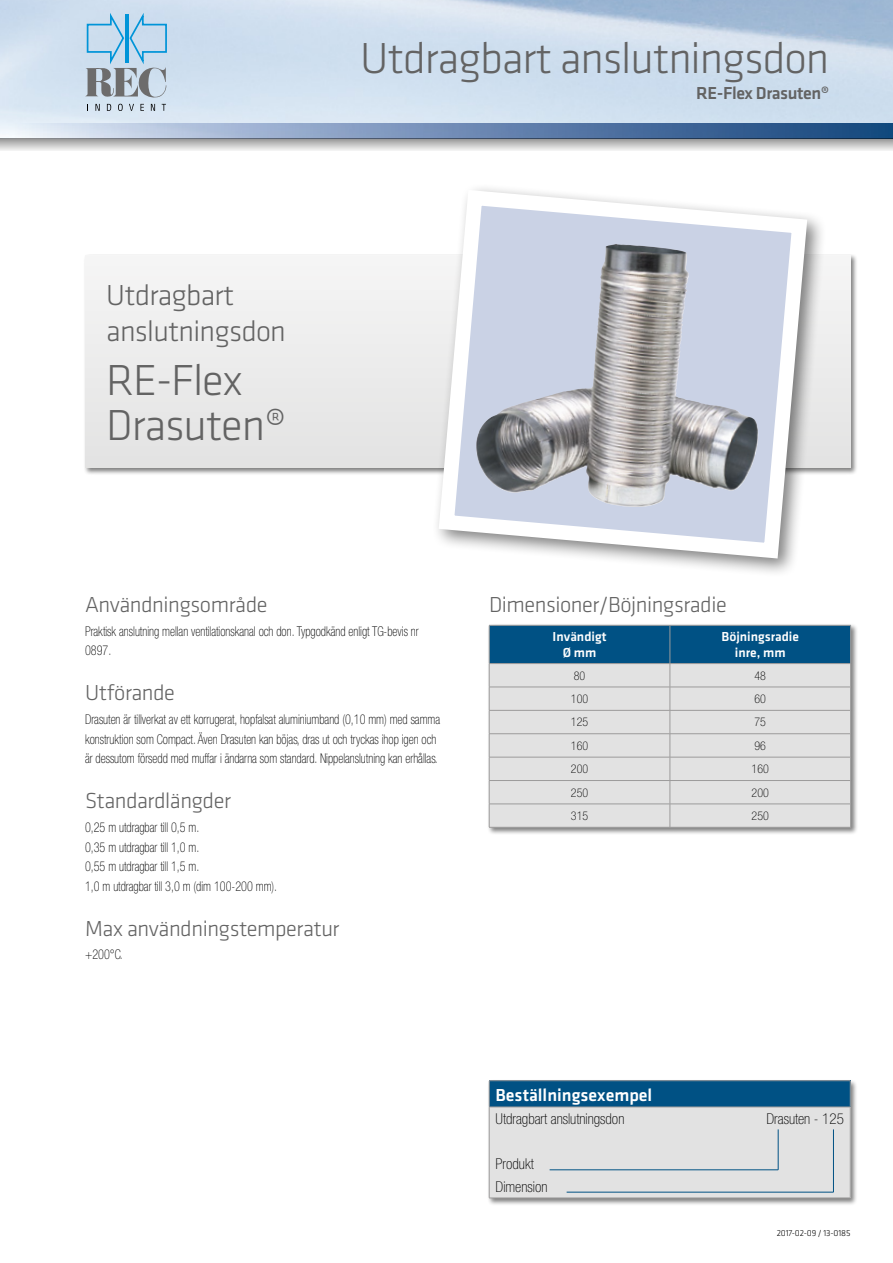
<style>
.page{position:relative;width:893px;height:1263px;background:#fff}
.page>*{position:absolute;margin:0;border:0;box-sizing:border-box;transform-origin:0 0}
.t1{font:300 45px/45px "Klavika";letter-spacing:-.025em;color:#636363}
.t2{font:300 30px/36px "Klavika";letter-spacing:-.025em;color:#636363}
.t3{font:300 22.5px "Klavika";letter-spacing:-.02em;color:#636363}
.t4{font:500 18px "Klavika";color:#fff}
.t5{font:500 18px "Klavika";letter-spacing:-.025em;color:#636363}
.t6{font:100 condensed 15px/22.5px "Helvetica Neue LT Std";color:#000}
.t7{font:100 condensed 13.5px/19.5px "Helvetica Neue LT Std";color:#000;scale:.9 1}
.t8{font:500 13.5px/16.2px "Klavika";color:#fff;text-align:center}
.t9{font:100 condensed 12px "Helvetica Neue LT Std";color:#000}
.t10{font:300 9px "Klavika";letter-spacing:-.02em;color:#000}
</style>
<div class="page">
<svg style="left:1px;top:123px;width:892px;height:15px;background:#7793b9"></svg>
<svg style="left:0;top:138px;width:893px;height:13px;background:#bebfc0"></svg>
<div style="left:83px;top:254px;width:775px;height:221px;background:#000;opacity:.5"></div>
<div style="left:85px;top:255px;width:765px;height:213px;background:#ececec"></div>
<svg style="left:85px;top:13px;width:82px;height:98px;background:#acc5d7"></svg>
<div style="left:432px;top:183px;width:395px;height:395px;background:#000;opacity:.5"></div>
<svg style="left:431px;top:183px;width:384px;height:383px"></svg>
<div style="left:487px;top:623px;width:371px;height:212px;background:#000;opacity:.5"></div>
<svg style="left:489px;top:625px;width:362px;height:202px;background:#b5c4cd"></svg>
<hr style="left:489px;top:827px;width:181px;height:1px;background:#9c9b9b">
<hr style="left:670px;top:827px;width:181px;height:1px;background:#9c9b9b">
<div style="left:487px;top:1079px;width:371px;height:127px;background:#000;opacity:.5"></div>
<div style="left:489px;top:1081px;width:361px;height:26px;background:#005184"></div>
<div style="left:489px;top:1107px;width:361px;height:91px;background:#e2e2e2"></div>
<hr style="left:489px;top:1080px;width:361px;height:1px;background:#9c9b9b">
<svg style="left:489px;top:1081px;width:1px;height:26px"></svg>
<svg style="left:850px;top:1081px;width:1px;height:26px"></svg>
<hr style="left:489px;top:1107px;width:361px;height:1px;background:#9c9b9b">
<hr style="left:489px;top:1107px;width:1px;height:91px;background:#9c9b9b">
<hr style="left:850px;top:1107px;width:1px;height:91px;background:#9c9b9b">
<hr style="left:489px;top:1198px;width:361px;height:1px;background:#9c9b9b">
<hr style="left:550px;top:1169px;width:228px;height:1px;background:#005184">
<hr style="left:567px;top:1192px;width:266px;height:1px;background:#005184">
<hr style="left:778px;top:1129px;width:1px;height:41px;background:#005184">
<hr style="left:833px;top:1129px;width:1px;height:63px;background:#005184">
<h2 class="t2" style="left:106px;top:278px;width:181px">Utdragbart anslutningsdon</h2>
<h1 class="t1" style="left:106px;top:359px;width:182px">RE-Flex<br>Drasuten®</h1>
<h1 class="t1" style="left:360px;top:37px;width:471px">Utdragbart anslutningsdon</h1>
<h3 class="t5" style="left:696px;top:83px;width:134px">RE-Flex Drasuten®</h3>
<h3 class="t3" style="left:85px;top:592px;width:184px">Användningsområde</h3>
<p class="t7" style="left:85px;top:621px;width:372px">Praktisk anslutning mellan ventilationskanal och don. Typgodkänd enligt TG-bevis nr<br>0897.</p>
<h3 class="t3" style="left:85px;top:681px;width:91px">Utförande</h3>
<p class="t7" style="left:85px;top:710px;width:396px">Drasuten är tillverkat av ett korrugerat, hopfalsat aluminiumband (0,10 mm) med samma konstruktion som Compact. Även Drasuten kan böjas, dras ut och tryckas ihop igen och är dessutom försedd med muffar i ändarna som standard. Nippelanslutning kan erhållas.</p>
<h3 class="t3" style="left:85px;top:788px;width:148px">Standardlängder</h3>
<p class="t7" style="left:85px;top:817px;width:215px">0,25 m utdragbar till 0,5 m.<br>0,35 m utdragbar till 1,0 m.<br>0,55 m utdragbar till 1,5 m.<br>1,0 m utdragbar till 3,0 m (dim 100-200 mm).</p>
<h3 class="t3" style="left:85px;top:916px;width:256px">Max användningstemperatur</h3>
<p class="t7" style="left:85px;top:945px;width:43px">+200°C.</p>
<h3 class="t3" style="left:489px;top:592px;width:239px">Dimensioner/Böjningsradie</h3>
<p class="t8" style="left:553px;top:629px;width:55px">Invändigt<br>Ø mm</p>
<p class="t8" style="left:721px;top:629px;width:79px">Böjningsradie inre, mm</p>
<p class="t9" style="left:574px;top:669px;width:13px">80</p>
<p class="t9" style="left:754px;top:669px;width:13px">48</p>
<p class="t9" style="left:571px;top:692px;width:19px">100</p>
<p class="t9" style="left:754px;top:692px;width:13px">60</p>
<p class="t9" style="left:571px;top:715px;width:19px">125</p>
<p class="t9" style="left:754px;top:715px;width:13px">75</p>
<p class="t9" style="left:571px;top:739px;width:19px">160</p>
<p class="t9" style="left:754px;top:739px;width:13px">96</p>
<p class="t9" style="left:571px;top:762px;width:19px">200</p>
<p class="t9" style="left:752px;top:762px;width:19px">160</p>
<p class="t9" style="left:571px;top:785px;width:19px">250</p>
<p class="t9" style="left:752px;top:785px;width:19px">200</p>
<p class="t9" style="left:571px;top:809px;width:19px">315</p>
<p class="t9" style="left:752px;top:809px;width:19px">250</p>
<h3 class="t4" style="left:496px;top:1085px;width:158px">Beställningsexempel</h3>
<p class="t6" style="left:496px;top:1107px;width:130px">Utdragbart anslutningsdon</p>
<p class="t6" style="left:766px;top:1107px;width:79px">Drasuten - 125</p>
<p class="t6" style="left:496px;top:1152px;width:53px">Produkt<br>Dimension</p>
<p class="t10" style="left:777px;top:1228px;width:75px">2017-02-09 / 13-0185</p>
</div>
